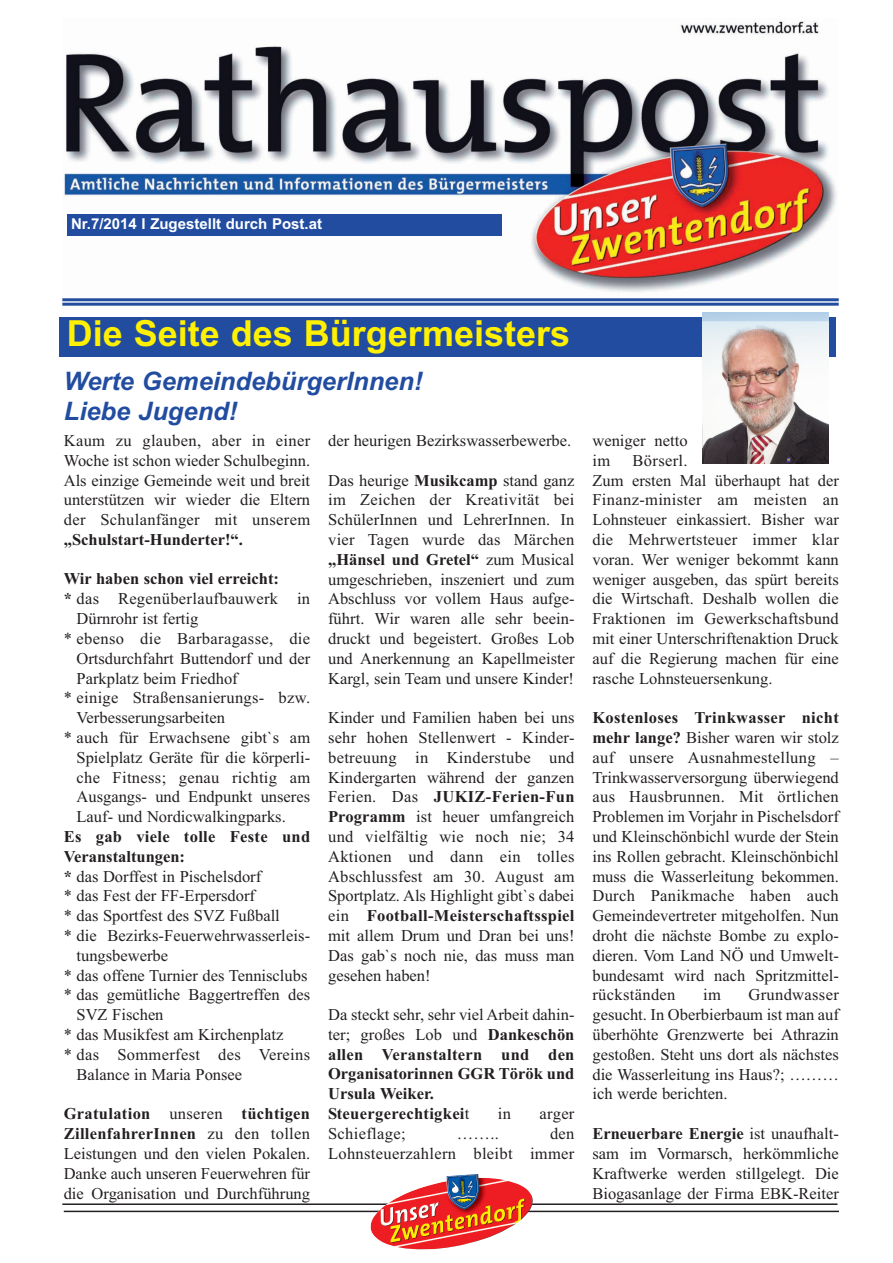
<style>
.page{position:relative;width:893px;height:1263px;background:#fff}
.page>*{position:absolute;margin:0;border:0;box-sizing:border-box;transform-origin:0 0}
.t1{font:700 36px "Arial";color:#fff101}
.t2{font:italic 700 25.5px/30.6px "Arial";color:#214ca0}
.t3{font:16.5px/19.8px "Times New Roman";color:#231f20;text-align:justify}
.t4{font:700 16.5px/19.8px "Times New Roman";color:#231f20}
.t5{font:16.5px/19.8px "Times New Roman";letter-spacing:.02em;color:#231f20;text-align:right}
.t6{font:700 16.5px "Times New Roman";letter-spacing:.02em;color:#231f20}
.t7{font:700 15px "Arial";color:#fff}
.s1{font-weight:700}
.s2{font-weight:400}
</style>
<div class="page">
<hr style="left:64px;top:1211px;width:775px;height:1px;background:#231f20">
<hr style="left:62px;top:1203px;width:775px;height:2px;background:#231f20">
<img style="left:62px;top:21px;width:777px;height:292px">
<div style="left:67px;top:214px;width:435px;height:22px;background:#214ca0"></div>
<hr style="left:62px;top:298px;width:777px;height:3px;background:#214ca0">
<hr style="left:62px;top:303px;width:777px;height:3px;background:#214ca0">
<div style="left:59px;top:317px;width:776px;height:39px;background:#214ca0"></div>
<img style="left:370px;top:1174px;width:163px;height:75px">
<img style="left:703px;top:313px;width:125px;height:151px">
<p class="t7" style="left:71px;top:215px;width:252px">Nr.7/2014 I Zugestellt durch Post.at</p>
<h1 class="t1" style="left:67px;top:312px;width:505px">Die Seite des Bürgermeisters</h1>
<h2 class="t2" style="left:64px;top:366px;width:360px">Werte GemeindebürgerInnen!<br>Liebe Jugend!</h2>
<p class="t3" style="left:64px;top:430px;width:248px">Kaum zu glauben, aber in einer Woche ist schon wieder Schulbeginn.<br>Als einzige Gemeinde weit und breit unterstützen wir wieder die Eltern der Schulanfänger mit unserem</p>
<p class="t4" style="left:64px;top:529px;width:181px">„Schulstart-Hunderter!“.</p>
<p class="t4" style="left:64px;top:569px;width:217px">Wir haben schon viel erreicht:</p>
<p class="t5" style="left:64px;top:589px;width:248px"><span class="s1">*</span> das Regenüberlaufbauwerk in</p>
<p class="t3" style="left:77px;top:609px;width:123px">Dürnrohr ist fertig</p>
<p class="t5" style="left:64px;top:628px;width:248px">* ebenso die Barbaragasse, die</p>
<p class="t3" style="left:77px;top:648px;width:235px">Ortsdurchfahrt Buttendorf und der</p>
<p class="t3" style="left:77px;top:668px;width:163px">Parkplatz beim Friedhof</p>
<p class="t5" style="left:64px;top:688px;width:248px">* einige Straßensanierungs- bzw.</p>
<p class="t3" style="left:77px;top:708px;width:150px">Verbesserungsarbeiten</p>
<p class="t3" style="left:64px;top:727px;width:248px">* auch für Erwachsene gibt`s am</p>
<p class="t3" style="left:77px;top:747px;width:235px">Spielplatz Geräte für die körperli-</p>
<p class="t5" style="left:77px;top:767px;width:235px">che Fitness; genau richtig am</p>
<p class="t3" style="left:77px;top:787px;width:235px">Ausgangs- und Endpunkt unseres</p>
<p class="t3" style="left:77px;top:807px;width:211px">Lauf- und Nordicwalkingparks.</p>
<p class="t6" style="left:64px;top:826px;width:248px">Es gab viele tolle Feste und</p>
<p class="t4" style="left:64px;top:846px;width:123px">Veranstaltungen:</p>
<p class="t3" style="left:64px;top:866px;width:199px"><span class="s1">*</span> das Dorffest in Pischelsdorf</p>
<p class="t3" style="left:64px;top:886px;width:193px">* das Fest der FF-Erpersdorf</p>
<p class="t3" style="left:64px;top:906px;width:218px">* das Sportfest des SVZ Fußball</p>
<p class="t3" style="left:64px;top:925px;width:248px">* die Bezirks-Feuerwehrwasserleis-</p>
<p class="t3" style="left:77px;top:945px;width:93px">tungsbewerbe</p>
<p class="t3" style="left:64px;top:965px;width:245px">* das offene Turnier des Tennisclubs</p>
<p class="t3" style="left:64px;top:985px;width:248px">* das gemütliche Baggertreffen des</p>
<p class="t3" style="left:77px;top:1005px;width:89px">SVZ Fischen</p>
<p class="t3" style="left:64px;top:1024px;width:221px">* das Musikfest am Kirchenplatz</p>
<p class="t5" style="left:64px;top:1044px;width:248px">* das Sommerfest des Vereins</p>
<p class="t3" style="left:77px;top:1064px;width:167px">Balance in Maria Ponsee</p>
<p class="t3" style="left:64px;top:1104px;width:248px"><span class="s1">Gratulation</span> unseren <span class="s1">tüchtigen ZillenfahrerInnen</span> zu den tollen Leistungen und den vielen Pokalen.<br>Danke auch unseren Feuerwehren für die Organisation und Durchführung</p>
<p class="t3" style="left:328px;top:430px;width:245px">der heurigen Bezirkswasserbewerbe.</p>
<p class="t3" style="left:328px;top:470px;width:248px">Das heurige <span class="s1">Musikcamp</span> stand ganz im Zeichen der Kreativität bei SchülerInnen und LehrerInnen. In vier Tagen wurde das Märchen <span class="s1">„Hänsel und Gretel“</span> zum Musical umgeschrieben, inszeniert und zum Abschluss vor vollem Haus aufge&shy;führt. Wir waren alle sehr beein&shy;druckt und begeistert. Großes Lob und Anerkennung an Kapellmeister Kargl, sein Team und unsere Kinder!</p>
<p class="t3" style="left:328px;top:708px;width:248px">Kinder und Familien haben bei uns sehr hohen Stellenwert - Kinder&shy;betreuung in Kinderstube und Kindergarten während der ganzen Ferien. Das <span class="s1">JUKIZ-Ferien-Fun Programm</span> ist heuer umfangreich und vielfältig wie noch nie; 34<br>Aktionen und dann ein tolles Abschlussfest am 30. August am Sportplatz. Als Highlight gibt`s dabei ein <span class="s1">Football-Meisterschaftsspiel </span>mit allem Drum und Dran bei uns!<br>Das gab`s noch nie, das muss man gesehen haben!</p>
<p class="t4" style="left:328px;top:1005px;width:248px"><span class="s2">Da steckt sehr, sehr viel Arbeit dahin&shy;ter; großes Lob und</span> Dankeschön allen Veranstaltern und den<br>Organisatorinnen GGR Török und<br>Ursula Weiker.<br>Steuergerechtigkei<span class="s2">t</span></p>
<p class="t3" style="left:498px;top:1104px;width:15px">in</p>
<p class="t3" style="left:540px;top:1104px;width:36px">arger</p>
<p class="t5" style="left:328px;top:1123px;width:248px">den<br>Lohnsteuerzahlern bleibt immer</p>
<p class="t5" style="left:328px;top:1123px;width:79px">Schieflage;</p>
<p class="t3" style="left:457px;top:1123px;width:44px">……..</p>
<p class="t3" style="left:592px;top:430px;width:97px">weniger netto im</p>
<p class="t3" style="left:592px;top:450px;width:248px;text-align:left;text-indent:40px">Börserl.<br>Zum ersten Mal überhaupt hat der<br>Finanz-minister am meisten an<br>Lohnsteuer einkassiert. Bisher war die Mehrwertsteuer immer klar voran. Wer weniger bekommt kann weniger ausgeben, das spürt bereits die Wirtschaft. Deshalb wollen die<br>Fraktionen im Gewerkschaftsbund mit einer Unterschriftenaktion Druck auf die Regierung machen für eine rasche Lohnsteuersenkung.</p>
<p class="t3" style="left:592px;top:707px;width:248px"><span class="s1">Kostenloses Trinkwasser nicht mehr lange?</span> Bisher waren wir stolz auf unsere Ausnahmestellung – Trinkwasserversorgung überwiegend aus Hausbrunnen. Mit örtlichen Problemen im Vorjahr in Pischelsdorf und Kleinschönbichl wurde der Stein ins Rollen gebracht. Kleinschönbichl muss die Wasserleitung bekommen.<br>Durch Panikmache haben auch Gemeindevertreter mitgeholfen. Nun droht die nächste Bombe zu explo&shy;dieren. Vom Land NÖ und Umwelt&shy;bundesamt wird nach Spritzmittel&shy;rückständen</p>
<p class="t3" style="left:592px;top:985px;width:248px;text-indent:156px">Grundwasser gesucht. In Oberbierbaum ist man auf überhöhte Grenzwerte bei Athrazin gestoßen. Steht uns dort als nächstes die Wasserleitung ins Haus?; ……… ich werde berichten.</p>
<p class="t3" style="left:592px;top:1123px;width:248px"><span class="s1">Erneuerbare Energie</span> ist unaufhalt&shy;sam im Vormarsch, herkömmliche Kraftwerke werden stillgelegt. Die Biogasanlage der Firma EBK-Reiter</p>
<p class="t3" style="left:703px;top:985px;width:19px">im</p>
</div>
